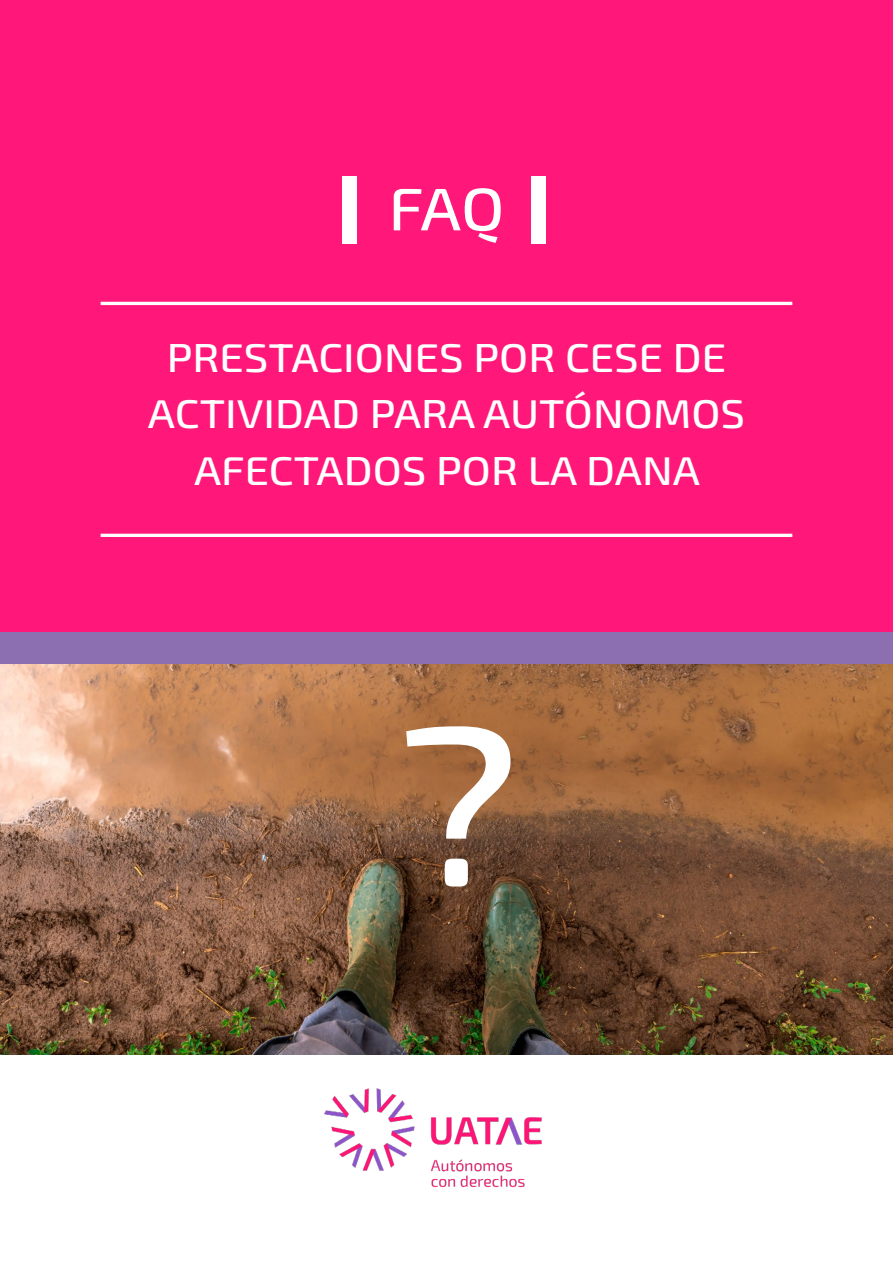
<style>
.page{position:relative;width:893px;height:1263px;background:#fff}
.page>*{position:absolute;margin:0;border:0;box-sizing:border-box;transform-origin:0 0}
.t1{font:500 225px "Exo 2";color:#fff;scale:1.08 1}
.t2{font:500 60px "Exo 2";color:#fff;scale:1.08 1}
.t3{font:500 40.05px/56.7px "Exo 2";color:#fff;text-align:center;scale:1.08 1}
</style>
<div class="page">
<div style="left:0;top:0;width:893px;height:1011px;background:#ff1779"></div>
<img style="left:324px;top:1089px;width:218px;height:99px">
<img style="left:0;top:663px;width:893px;height:391px">
<div style="left:0;top:632px;width:893px;height:31px;background:#8b6fb0"></div>
<hr style="left:101px;top:302px;width:691px;height:3px;background:#fff">
<hr style="left:101px;top:534px;width:691px;height:3px;background:#fff">
<div style="left:342px;top:176px;width:14px;height:68px;background:#fff"></div>
<div style="left:531px;top:176px;width:15px;height:68px;background:#fff"></div>
<h2 class="t2" style="left:388px;top:167px;width:109px">FAQ</h2>
<p class="t3" style="left:148px;top:328px;width:554px">PRESTACIONES POR CESE DE<br>ACTIVIDAD PARA AUTÓNOMOS<br>AFECTADOS POR LA DANA</p>
<h1 class="t1" style="left:397px;top:650px;width:116px">?</h1>
</div>
